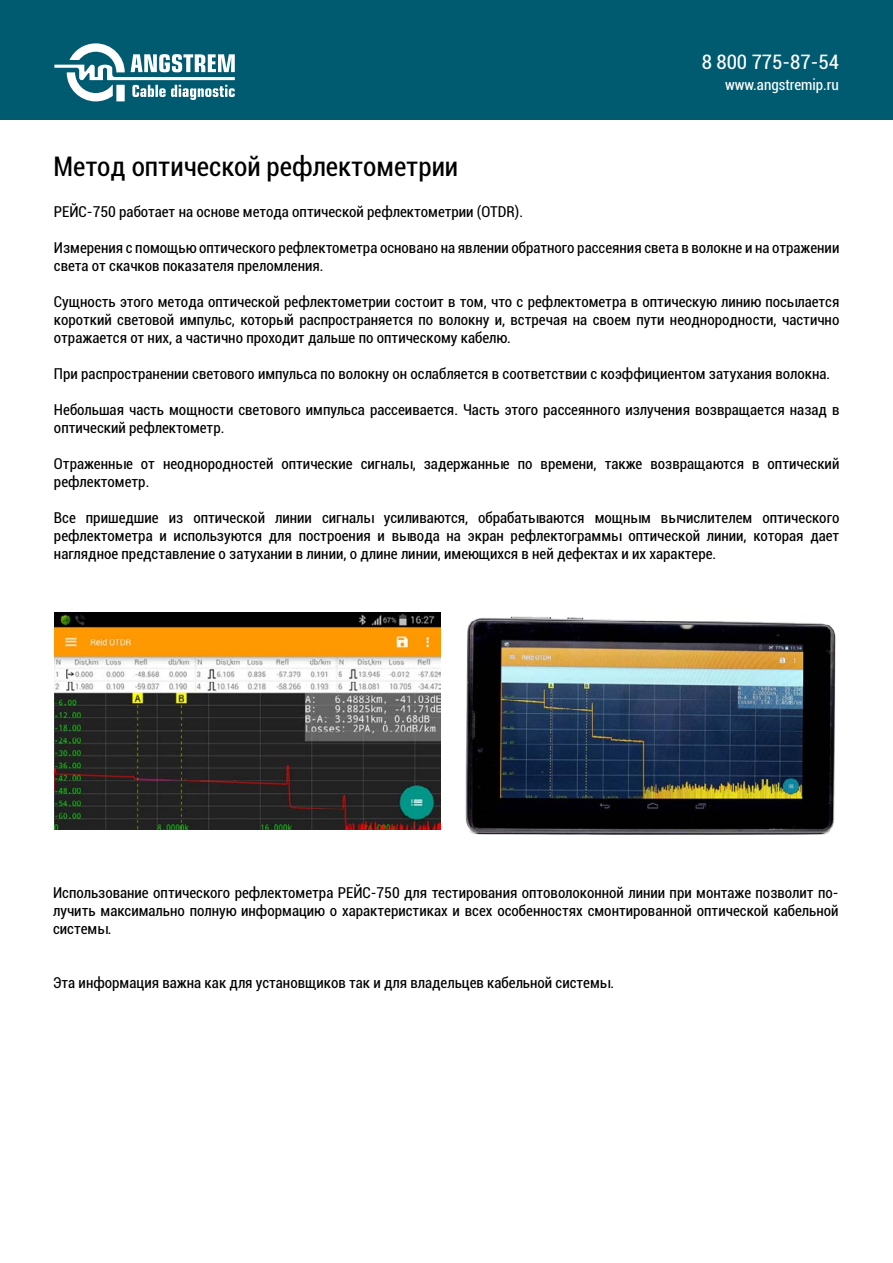
<style>
.page{position:relative;width:893px;height:1263px;background:#fff}
.page>*{position:absolute;margin:0;border:0;box-sizing:border-box;transform-origin:0 0}
.t1{font:condensed 27px "Roboto";color:#000}
.t2{font:condensed 19.95px "Roboto";color:#fff}
.t3{font:condensed 15px/18px "Roboto";color:#000}
.t4{font:condensed 15px "Roboto";color:#fff}
</style>
<div class="page">
<div style="left:0;top:0;width:893px;height:119px;background:#005b71"></div>
<svg style="left:54px;top:43px;width:181px;height:58px"></svg>
<img style="left:54px;top:612px;width:387px;height:218px">
<img style="left:465px;top:616px;width:371px;height:219px">
<h2 class="t2" style="left:702px;top:48px;width:139px">8 800 775-87-54</h2>
<p class="t4" style="left:725px;top:74px;width:115px">www.angstremip.ru</p>
<h1 class="t1" style="left:54px;top:148px;width:406px">Метод оптической рефлектометрии</h1>
<p class="t3" style="left:54px;top:202px;width:470px">РЕЙС-750 работает на основе метода оптической рефлектометрии (OTDR).</p>
<p class="t3" style="left:54px;top:238px;width:787px">Измерения с помощью оптического рефлектометра основано на явлении обратного рассеяния света в волокне и на отражении света от скачков показателя преломления.</p>
<p class="t3" style="left:54px;top:292px;width:787px;text-align:justify">Сущность этого метода оптической рефлектометрии состоит в том, что с рефлектометра в оптическую линию посылается короткий световой импульс, который распространяется по волокну и, встречая на своем пути неоднородности, частично отражается от них, а частично проходит дальше по оптическому кабелю.</p>
<p class="t3" style="left:54px;top:364px;width:778px">При распространении светового импульса по волокну он ослабляется в соответствии с коэффициентом затухания волокна.</p>
<p class="t3" style="left:54px;top:400px;width:787px">Небольшая часть мощности светового импульса рассеивается. Часть этого рассеянного излучения возвращается назад в оптический рефлектометр.</p>
<p class="t3" style="left:54px;top:454px;width:787px">Отраженные от неоднородностей оптические сигналы, задержанные по времени, также возвращаются в оптический рефлектометр.</p>
<p class="t3" style="left:54px;top:508px;width:787px;text-align:justify">Все пришедшие из оптической линии сигналы усиливаются, обрабатываются мощным вычислителем оптического рефлектометра и используются для построения и вывода на экран рефлектограммы оптической линии, которая дает наглядное представление о затухании в линии, о длине линии, имеющихся в ней дефектах и их характере.</p>
<p class="t3" style="left:53px;top:883px;width:787px;text-align:justify">Использование оптического рефлектометра РЕЙС-750 для тестирования оптоволоконной линии при монтаже позволит по&shy;лучить максимально полную информацию о характеристиках и всех особенностях смонтированной оптической кабельной системы.</p>
<p class="t3" style="left:53px;top:973px;width:562px">Эта информация важна как для установщиков так и для владельцев кабельной системы.</p>
</div>
